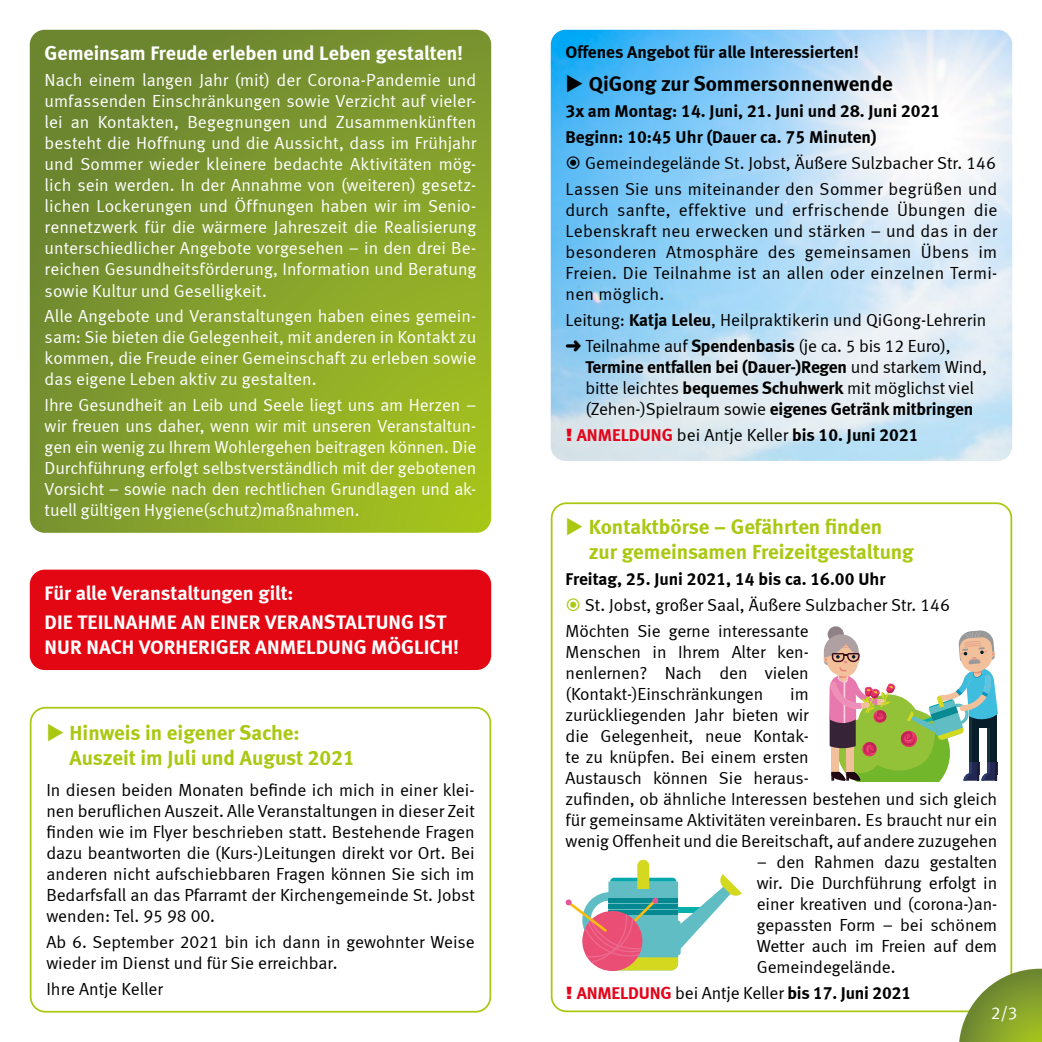
<style>
.page{position:relative;width:1042px;height:1042px;background:#fff}
.page>*{position:absolute;margin:0;border:0;box-sizing:border-box;transform-origin:0 0}
.t1{font:21px/25.2px "Meta Bold LF";color:#aac811}
.t2{font:21px "Meta Bold LF";color:#000}
.t3{font:20.12px/29.1px "Meta Bold LF";color:#fff}
.t4{font:17.5px/21px "Meta Normal LF";letter-spacing:-.005em;color:#000;text-align:justify}
.t5{font:17.5px/21px "Meta Normal LF";color:#fff;text-align:justify}
.t6{font:17.5px/25.9px "Meta Bold LF";letter-spacing:-.005em;color:#000}
.s1{font-family:"Meta Bold LF"}
.s2{font-family:"Meta Normal LF"}
.s3{font-family:"Frutiger";font-weight:900;color:#e3051b}
.s4{font-family:"Meta Bold LF";color:#e3051b}
</style>
<div class="page">
<svg style="left:30px;top:30px;width:461px;height:503px;background:#839e2b"></svg>
<div style="left:30px;top:569px;width:461px;height:101px;background:#e30613;border-radius:15px"></div>
<div style="left:30px;top:707px;width:461px;height:305px;border:2px solid #aac811;border-radius:15px"></div>
<div style="left:551px;top:502px;width:461px;height:510px;border:2px solid #aac811;border-radius:15px"></div>
<img style="left:551px;top:30px;width:461px;height:431px">
<svg style="left:827px;top:626px;width:17px;height:16px"></svg>
<svg style="left:823px;top:630px;width:175px;height:152px"></svg>
<svg style="left:566px;top:860px;width:176px;height:111px"></svg>
<svg style="left:959px;top:968px;width:83px;height:74px"></svg>
<svg style="left:567px;top:156px;width:13px;height:13px"></svg>
<p class="t3" style="left:45px;top:39px;width:420px">Gemeinsam Freude erleben und Leben gestalten!</p>
<p class="t5" style="left:45px;top:70px;width:433px">Nach einem langen Jahr (mit) der Corona-Pandemie und umfassenden Einschränkungen sowie Verzicht auf vieler&shy;lei an Kontakten, Begegnungen und Zusammenkünften besteht die Hoffnung und die Aussicht, dass im Frühjahr und Sommer wieder kleinere bedachte Aktivitäten mög&shy;lich sein werden. In der Annahme von (weiteren) gesetz&shy;lichen Lockerungen und Öffnungen haben wir im Senio&shy;rennetzwerk für die wärmere Jahreszeit die Realisierung unterschiedlicher Angebote vorgesehen – in den drei Be&shy;reichen Gesundheitsförderung, Information und Beratung sowie Kultur und Geselligkeit.</p>
<p class="t5" style="left:45px;top:306px;width:433px">Alle Angebote und Veranstaltungen haben eines gemein&shy;sam: Sie bieten die Gelegenheit, mit anderen in Kontakt zu kommen, die Freude einer Gemeinschaft zu erleben sowie das eigene Leben aktiv zu gestalten.</p>
<p class="t5" style="left:45px;top:395px;width:433px">Ihre Gesundheit an Leib und Seele liegt uns am Herzen – wir freuen uns daher, wenn wir mit unseren Veranstaltun&shy;gen ein wenig zu Ihrem Wohlergehen beitragen können. Die Durchführung erfolgt selbstverständlich mit der gebotenen Vorsicht – sowie nach den rechtlichen Grundlagen und ak&shy;tuell gültigen Hygiene(schutz)maßnahmen.</p>
<p class="t3" style="left:45px;top:578px;width:403px">Für alle Veranstaltungen gilt:<br>DIE TEILNAHME AN EINER VERANSTALTUNG IST</p>
<p class="t3" style="left:45px;top:632px;width:416px">NUR NACH VORHERIGER ANMELDUNG MÖGLICH!</p>
<p class="t1" style="left:70px;top:720px;width:287px;text-indent:-23px">◆ Hinweis in eigener Sache:<br>Auszeit im Juli und August 2021</p>
<p class="t4" style="left:46px;top:779px;width:430px">In diesen beiden Monaten befinde ich mich in einer klei&shy;nen beruflichen Auszeit. Alle Veranstaltungen in dieser Zeit finden wie im Flyer beschrieben statt. Bestehende Fragen dazu beantworten die (Kurs-)Leitungen direkt vor Ort. Bei anderen nicht aufschiebbaren Fragen können Sie sich im Bedarfsfall an das Pfarramt der Kirchengemeinde St. Jobst wenden: Tel. 95 98 00.</p>
<p class="t4" style="left:46px;top:931px;width:430px">Ab 6. September 2021 bin ich dann in gewohnter Weise wieder im Dienst und für Sie erreichbar.</p>
<p class="t4" style="left:46px;top:978px;width:118px">Ihre Antje Keller</p>
<p class="t6" style="left:566px;top:39px;width:295px">Offenes Angebot für alle Interessierten!</p>
<p class="t2" style="left:566px;top:71px;width:329px">◆ QiGong zur Sommersonnenwende</p>
<p class="t6" style="left:566px;top:98px;width:376px">3x am Montag: 14. Juni, 21. Juni und 28. Juni 2021<br>Beginn: 10:45 Uhr (Dauer ca. 75 Minuten)</p>
<p class="t4" style="left:566px;top:150px;width:433px;line-height:25.9px;text-align:right">Gemeindegelände St. Jobst, Äußere Sulzbacher Str. 146<br>Lassen Sie uns miteinander den Sommer begrüßen und</p>
<p class="t4" style="left:566px;top:199px;width:433px">durch sanfte, effektive und erfrischende Übungen die Lebenskraft neu erwecken und stärken – und das in der besonderen Atmosphäre des gemeinsamen Übens im Freien. Die Teilnahme ist an allen oder einzelnen Termi&shy;nen möglich.</p>
<p class="t4" style="left:566px;top:307px;width:422px;line-height:25.9px">Leitung: <span class="s1">Katja Leleu</span>, Heilpraktikerin und QiGong-Lehrerin ➜ Teilnahme auf <span class="s1">Spendenbasis</span> (je ca. 5 bis 12 Euro),</p>
<p class="t6" style="left:585px;top:354px;width:403px">Termine entfallen bei (Dauer-)Regen <span class="s2">und starkem Wind,</span></p>
<p class="t4" style="left:585px;top:377px;width:390px">bitte leichtes <span class="s1">bequemes Schuhwerk</span> mit möglichst viel</p>
<p class="t6" style="left:585px;top:396px;width:389px"><span class="s2">(Zehen-)Spielraum sowie</span> eigenes Getränk mitbringen</p>
<p class="t4" style="left:566px;top:424px;width:354px"><span class="s3">!</span> <span class="s4">ANMELDUNG</span> bei Antje Keller <span class="s1">bis 10. Juni 2021</span></p>
<p class="t1" style="left:589px;top:514px;width:326px;text-indent:-23px">◆ Kontaktbörse – Gefährten finden zur gemeinsamen Freizeitgestaltung</p>
<p class="t6" style="left:566px;top:566px;width:321px">Freitag, 25. Juni 2021, 14 bis ca. 16.00 Uhr</p>
<p class="t4" style="left:566px;top:592px;width:386px;line-height:25.9px;text-indent:19px">St. Jobst, großer Saal, Äußere Sulzbacher Str. 146<br>Möchten Sie gerne interessante</p>
<p class="t4" style="left:566px;top:641px;width:245px">Menschen in Ihrem Alter ken&shy;nenlernen? Nach den vielen (Kontakt-)Einschränkungen</p>
<p class="t4" style="left:566px;top:683px;width:433px;text-align:left;text-indent:225px">im<br>zurückliegenden Jahr bieten wir<br>die Gelegenheit, neue Kontak-<br>te zu knüpfen. Bei einem ersten<br>Austausch können Sie heraus-<br>zufinden, ob ähnliche Interessen bestehen und sich gleich für gemeinsame Aktivitäten vereinbaren. Es braucht nur ein wenig Offenheit und die Bereitschaft, auf andere zuzugehen</p>
<p class="t4" style="left:757px;top:851px;width:242px">– den Rahmen dazu gestalten wir. Die Durchführung erfolgt in einer kreativen und (corona-)an&shy;gepassten Form – bei schönem Wetter auch im Freien auf dem Gemeindegelände.</p>
<p class="t4" style="left:566px;top:982px;width:347px"><span class="s3">!</span> <span class="s4">ANMELDUNG</span> bei Antje Keller <span class="s1">bis 17. Juni 2021</span></p>
<p class="t5" style="left:991px;top:1002px;width:28px">2/3</p>
</div>
